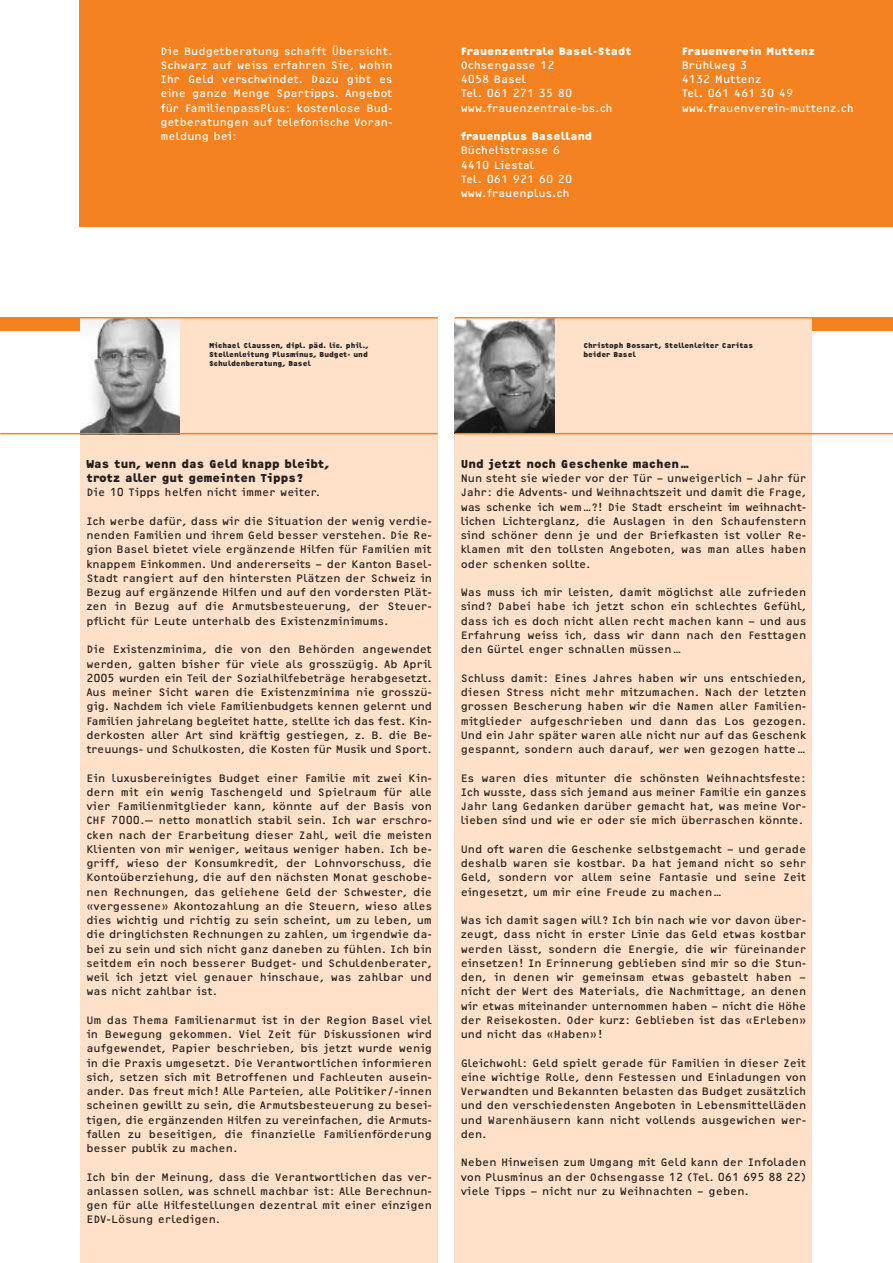
<style>
.page{position:relative;width:893px;height:1263px;background:#fff}
.page>*{position:absolute;margin:0;border:0;box-sizing:border-box;transform-origin:0 0}
.t1{font:700 12px/14.2px "OCRF";color:#231f20}
.t2{font:11.25px/14.2px "OCRF";color:#231f20;text-align:justify}
.t3{font:11.25px/14.2px "OCRF";color:#fff}
.t4{font:700 11.25px "OCRF";color:#fff}
.t5{font:700 7.5px/9px "OCRF";color:#231f20}
</style>
<div class="page">
<div style="left:0;top:318px;width:88px;height:13px;background:#f58220"></div>
<div style="left:808px;top:318px;width:85px;height:13px;background:#f58220"></div>
<div style="left:455px;top:318px;width:357px;height:945px;background:#fee1c8"></div>
<div style="left:80px;top:317px;width:358px;height:946px;background:#fee1c8"></div>
<img style="left:455px;top:319px;width:99px;height:114px">
<hr style="left:455px;top:433px;width:438px;height:1px;background:#f58220">
<div style="left:80px;top:0;width:813px;height:227px;background:#f58220"></div>
<img style="left:80px;top:319px;width:99px;height:114px">
<hr style="left:0;top:433px;width:438px;height:1px;background:#f58220">
<hr style="left:0;top:317px;width:438px;height:2px;background:#f58220">
<hr style="left:455px;top:317px;width:438px;height:2px;background:#f58220">
<p class="t3" style="left:160px;top:44px;width:234px;text-align:justify">Die Budgetberatung schafft Übersicht.<br>Schwarz auf weiss erfahren Sie, wohin Ihr Geld verschwindet. Dazu gibt es eine ganze Menge Spartipps. Angebot für FamilienpassPlus: kostenlose Bud&shy;getberatungen auf telefonische Voran&shy;meldung bei:</p>
<p class="t4" style="left:461px;top:47px;width:172px">Frauenzentrale Basel-Stadt</p>
<p class="t3" style="left:461px;top:59px;width:154px">Ochsengasse 12<br>4058 Basel<br>Tel. 061 271 35 80 www.frauenzentrale-bs.ch</p>
<p class="t4" style="left:461px;top:132px;width:133px">frauenplus Baselland</p>
<p class="t3" style="left:461px;top:144px;width:113px">Büchelistrasse 6<br>4410 Liestal<br>Tel. 061 921 60 20 www.frauenplus.ch</p>
<p class="t4" style="left:682px;top:47px;width:135px">Frauenverein Muttenz</p>
<p class="t3" style="left:682px;top:59px;width:174px">Brühlweg 3<br>4132 Muttenz<br>Tel. 061 461 30 49 www.frauenverein-muttenz.ch</p>
<p class="t5" style="left:209px;top:342px;width:161px;text-align:justify">Michael Claussen, dipl. päd. lic. phil., Stellenleitung Plusminus, Budget- und Schuldenberatung, Basel</p>
<p class="t5" style="left:583px;top:342px;width:171px">Christoph Bossart, Stellenleiter Caritas beider Basel</p>
<p class="t1" style="left:86px;top:458px;width:244px">Was tun, wenn das Geld knapp bleibt, trotz aller gut gemeinten Tipps?</p>
<p class="t2" style="left:86px;top:486px;width:235px">Die 10 Tipps helfen nicht immer weiter.</p>
<p class="t2" style="left:86px;top:515px;width:347px">Ich werbe dafür, dass wir die Situation der wenig verdie&shy;nenden Familien und ihrem Geld besser verstehen. Die Re&shy;gion Basel bietet viele ergänzende Hilfen für Familien mit knappem Einkommen. Und andererseits – der Kanton Basel-Stadt rangiert auf den hintersten Plätzen der Schweiz in Bezug auf ergänzende Hilfen und auf den vordersten Plät&shy;zen in Bezug auf die Armutsbesteuerung, der Steuer&shy;pflicht für Leute unterhalb des Existenzminimums.</p>
<p class="t2" style="left:86px;top:643px;width:347px">Die Existenzminima, die von den Behörden angewendet werden, galten bisher für viele als grosszügig. Ab April 2005 wurden ein Teil der Sozialhilfebeträge herabgesetzt.<br>Aus meiner Sicht waren die Existenzminima nie grosszü&shy;gig. Nachdem ich viele Familienbudgets kennen gelernt und Familien jahrelang begleitet hatte, stellte ich das fest. Kin&shy;derkosten aller Art sind kräftig gestiegen, z. B. die Be&shy;treuungs- und Schulkosten, die Kosten für Musik und Sport.</p>
<p class="t2" style="left:86px;top:771px;width:347px">Ein luxusbereinigtes Budget einer Familie mit zwei Kin&shy;dern mit ein wenig Taschengeld und Spielraum für alle vier Familienmitglieder kann, könnte auf der Basis von CHF 7000.— netto monatlich stabil sein. Ich war erschro&shy;cken nach der Erarbeitung dieser Zahl, weil die meisten Klienten von mir weniger, weitaus weniger haben. Ich be&shy;griff, wieso der Konsumkredit, der Lohnvorschuss, die Kontoüberziehung, die auf den nächsten Monat geschobe&shy;nen Rechnungen, das geliehene Geld der Schwester, die «vergessene» Akontozahlung an die Steuern, wieso alles dies wichtig und richtig zu sein scheint, um zu leben, um die dringlichsten Rechnungen zu zahlen, um irgendwie da&shy;bei zu sein und sich nicht ganz daneben zu fühlen. Ich bin seitdem ein noch besserer Budget- und Schuldenberater, weil ich jetzt viel genauer hinschaue, was zahlbar und was nicht zahlbar ist.</p>
<p class="t2" style="left:86px;top:1013px;width:347px">Um das Thema Familienarmut ist in der Region Basel viel in Bewegung gekommen. Viel Zeit für Diskussionen wird aufgewendet, Papier beschrieben, bis jetzt wurde wenig in die Praxis umgesetzt. Die Verantwortlichen informieren sich, setzen sich mit Betroffenen und Fachleuten ausein&shy;ander. Das freut mich! Alle Parteien, alle Politiker/-innen scheinen gewillt zu sein, die Armutsbesteuerung zu besei&shy;tigen, die ergänzenden Hilfen zu vereinfachen, die Armuts&shy;fallen zu beseitigen, die finanzielle Familienförderung besser publik zu machen.</p>
<p class="t2" style="left:86px;top:1170px;width:347px">Ich bin der Meinung, dass die Verantwortlichen das ver&shy;anlassen sollen, was schnell machbar ist: Alle Berechnun&shy;gen für alle Hilfestellungen dezentral mit einer einzigen EDV-Lösung erledigen.</p>
<p class="t1" style="left:461px;top:458px;width:230px">Und jetzt noch Geschenke machen …</p>
<p class="t2" style="left:461px;top:472px;width:347px">Nun steht sie wieder vor der Tür – unweigerlich – Jahr für Jahr: die Advents- und Weihnachtszeit und damit die Frage, was schenke ich wem…?! Die Stadt erscheint im weihnacht&shy;lichen Lichterglanz, die Auslagen in den Schaufenstern sind schöner denn je und der Briefkasten ist voller Re&shy;klamen mit den tollsten Angeboten, was man alles haben oder schenken sollte.</p>
<p class="t2" style="left:461px;top:586px;width:347px">Was muss ich mir leisten, damit möglichst alle zufrieden sind? Dabei habe ich jetzt schon ein schlechtes Gefühl, dass ich es doch nicht allen recht machen kann – und aus Erfahrung weiss ich, dass wir dann nach den Festtagen den Gürtel enger schnallen müssen …</p>
<p class="t2" style="left:461px;top:671px;width:347px">Schluss damit: Eines Jahres haben wir uns entschieden, diesen Stress nicht mehr mitzumachen. Nach der letzten grossen Bescherung haben wir die Namen aller Familien&shy;mitglieder aufgeschrieben und dann das Los gezogen.<br>Und ein Jahr später waren alle nicht nur auf das Geschenk gespannt, sondern auch darauf, wer wen gezogen hatte …</p>
<p class="t2" style="left:461px;top:771px;width:347px">Es waren dies mitunter die schönsten Weihnachtsfeste:<br>Ich wusste, dass sich jemand aus meiner Familie ein ganzes Jahr lang Gedanken darüber gemacht hat, was meine Vor&shy;lieben sind und wie er oder sie mich überraschen könnte.</p>
<p class="t2" style="left:461px;top:842px;width:347px">Und oft waren die Geschenke selbstgemacht – und gerade deshalb waren sie kostbar. Da hat jemand nicht so sehr Geld, sondern vor allem seine Fantasie und seine Zeit eingesetzt, um mir eine Freude zu machen …</p>
<p class="t2" style="left:461px;top:914px;width:347px">Was ich damit sagen will? Ich bin nach wie vor davon über&shy;zeugt, dass nicht in erster Linie das Geld etwas kostbar werden lässt, sondern die Energie, die wir füreinander einsetzen! In Erinnerung geblieben sind mir so die Stun&shy;den, in denen wir gemeinsam etwas gebastelt haben – nicht der Wert des Materials, die Nachmittage, an denen wir etwas miteinander unternommen haben – nicht die Höhe der Reisekosten. Oder kurz: Geblieben ist das «Erleben» und nicht das «Haben»!</p>
<p class="t2" style="left:461px;top:1056px;width:347px">Gleichwohl: Geld spielt gerade für Familien in dieser Zeit eine wichtige Rolle, denn Festessen und Einladungen von Verwandten und Bekannten belasten das Budget zusätzlich und den verschiedensten Angeboten in Lebensmittelläden und Warenhäusern kann nicht vollends ausgewichen wer&shy;den.</p>
<p class="t2" style="left:461px;top:1156px;width:347px">Neben Hinweisen zum Umgang mit Geld kann der Infoladen von Plusminus an der Ochsengasse 12 (Tel. 061 695 88 22) viele Tipps – nicht nur zu Weihnachten – geben.</p>
</div>
